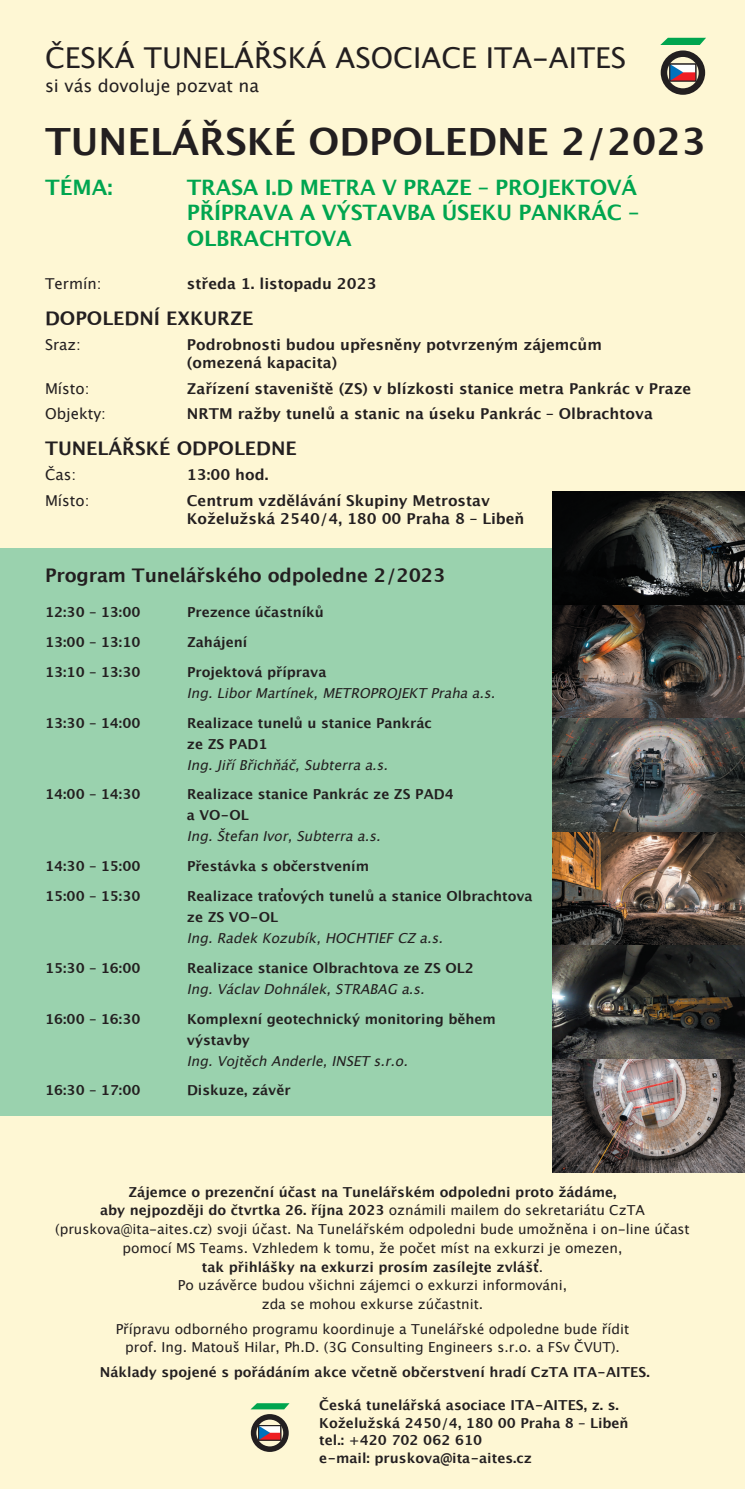
<style>
.page{position:relative;width:745px;height:1489px;background:#fff}
.page>*{position:absolute;margin:0;border:0;box-sizing:border-box;transform-origin:0 0}
.t1{font:700 37.5px "Lucida Grande";color:#231f20}
.t2{font:28.75px "Lucida Grande";color:#231f20}
.t3{font:700 21.25px/25.5px "Lucida Grande";letter-spacing:-.015em;color:#00a54f;text-align:justify}
.t4{font:700 18.75px "Lucida Grande";color:#231f20}
.t5{font:17.5px "Lucida Grande";color:#231f20}
.t6{font:700 15px/18px "Lucida Grande";color:#231f20}
.t7{font:15px "Lucida Grande";color:#231f20}
.t8{font:700 13.75px/21px "Lucida Grande";color:#231f20}
.t9{font:13.75px/18.8px "Lucida Grande";color:#231f20;text-align:center}
.t10{font:italic 13.75px "Lucida Grande";color:#231f20}
.s1{font-weight:700}
</style>
<div class="page">
<div style="left:0;top:0;width:744px;height:1488px;background:#fef7d4"></div>
<div style="left:0;top:548px;width:744px;height:567px;background:#9ad2ae"></div>
<svg style="left:250px;top:1403px;width:39px;height:48px"></svg>
<div style="left:258px;top:1425px;width:23px;height:15px;border:1px solid #231f20"></div>
<svg style="left:660px;top:38px;width:45px;height:57px"></svg>
<img style="left:552px;top:492px;width:192px;height:113px">
<img style="left:552px;top:605px;width:192px;height:113px">
<img style="left:552px;top:718px;width:192px;height:114px">
<img style="left:552px;top:832px;width:192px;height:113px">
<img style="left:552px;top:945px;width:192px;height:114px">
<img style="left:552px;top:1059px;width:192px;height:113px">
<h2 class="t2" style="left:45px;top:40px;width:582px">ČESKÁ TUNELÁŘSKÁ ASOCIACE ITA-AITES</h2>
<p class="t5" style="left:45px;top:75px;width:215px">si vás dovoluje pozvat na</p>
<h1 class="t1" style="left:45px;top:119px;width:662px">TUNELÁŘSKÉ ODPOLEDNE 2/2023</h1>
<h3 class="t3" style="left:45px;top:174px;width:69px">TÉMA:</h3>
<h3 class="t3" style="left:187px;top:174px;width:453px">TRASA I.D METRA V PRAZE – PROJEKTOVÁ PŘÍPRAVA A VÝSTAVBA ÚSEKU PANKRÁC – OLBRACHTOVA</h3>
<p class="t7" style="left:45px;top:274px;width:58px">Termín:</p>
<p class="t6" style="left:187px;top:274px;width:191px">středa 1. listopadu 2023</p>
<h3 class="t4" style="left:45px;top:307px;width:210px">DOPOLEDNÍ EXKURZE</h3>
<p class="t7" style="left:45px;top:336px;width:37px">Sraz:</p>
<p class="t6" style="left:187px;top:336px;width:416px">Podrobnosti budou upřesněny potvrzeným zájemcům (omezená kapacita)</p>
<p class="t7" style="left:45px;top:379px;width:46px">Místo:</p>
<p class="t6" style="left:187px;top:379px;width:505px">Zařízení staveniště (ZS) v blízkosti stanice metra Pankrác v Praze</p>
<p class="t7" style="left:45px;top:404px;width:62px">Objekty:</p>
<p class="t6" style="left:187px;top:404px;width:467px">NRTM ražby tunelů a stanic na úseku Pankrác – Olbrachtova</p>
<h3 class="t4" style="left:45px;top:437px;width:253px">TUNELÁŘSKÉ ODPOLEDNE</h3>
<p class="t7" style="left:45px;top:466px;width:33px">Čas:</p>
<p class="t6" style="left:187px;top:466px;width:83px">13:00 hod.</p>
<p class="t7" style="left:45px;top:491px;width:46px">Místo:</p>
<p class="t6" style="left:187px;top:491px;width:339px">Centrum vzdělávání Skupiny Metrostav<br>Koželužská 2540/4, 180 00 Praha 8 – Libeň</p>
<h3 class="t4" style="left:45px;top:564px;width:401px">Program Tunelářského odpoledne 2/2023</h3>
<p class="t8" style="left:45px;top:601px;width:97px">12:30 – 13:00</p>
<p class="t8" style="left:187px;top:601px;width:138px">Prezence účastníků</p>
<p class="t8" style="left:45px;top:631px;width:97px">13:00 – 13:10</p>
<p class="t8" style="left:187px;top:631px;width:62px">Zahájení</p>
<p class="t8" style="left:45px;top:661px;width:97px">13:10 – 13:30</p>
<p class="t8" style="left:187px;top:661px;width:141px">Projektová příprava</p>
<p class="t10" style="left:187px;top:684px;width:313px">Ing. Libor Martínek, METROPROJ EKT Praha a.s.</p>
<p class="t8" style="left:45px;top:712px;width:97px">13:30 – 14:00</p>
<p class="t8" style="left:187px;top:712px;width:246px">Realizace tunelů u stanice Pankrác ze ZS PAD1</p>
<p class="t10" style="left:187px;top:756px;width:205px">Ing. J iří Břichňáč, Subterra a.s.</p>
<p class="t8" style="left:45px;top:783px;width:97px">14:00 – 14:30</p>
<p class="t8" style="left:187px;top:783px;width:268px">Realizace stanice Pankrác ze ZS PAD4 a VO-OL</p>
<p class="t10" style="left:187px;top:828px;width:198px">Ing. Štefan Ivor, Subterra a.s.</p>
<p class="t8" style="left:45px;top:855px;width:97px">14:30 – 15:00</p>
<p class="t8" style="left:187px;top:855px;width:183px">Přestávka s občerstvením</p>
<p class="t8" style="left:45px;top:885px;width:97px">15:00 – 15:30</p>
<p class="t8" style="left:187px;top:885px;width:347px">Realizace traťových tunelů a stanice Olbrachtova ze ZS VO-OL</p>
<p class="t10" style="left:187px;top:929px;width:260px">Ing. Radek Kozubík, HOCHTIEF CZ a.s.</p>
<p class="t8" style="left:45px;top:957px;width:97px">15:30 – 16:00</p>
<p class="t8" style="left:187px;top:957px;width:288px">Realizace stanice Olbrachtova ze ZS OL2</p>
<p class="t10" style="left:187px;top:980px;width:242px">Ing. Václav Dohnálek, STRABAG a.s.</p>
<p class="t8" style="left:45px;top:1007px;width:97px">16:00 – 16:30</p>
<p class="t8" style="left:187px;top:1007px;width:310px">Komplexní geotechnický monitoring během výstavby</p>
<p class="t10" style="left:187px;top:1052px;width:225px">Ing. Vojtěch Anderle, INSET s.r.o.</p>
<p class="t8" style="left:45px;top:1079px;width:97px">16:30 – 17:00</p>
<p class="t8" style="left:187px;top:1079px;width:105px">Diskuze, závěr</p>
<p class="t9" style="left:55px;top:1181px;width:635px"><span class="s1">Zájemce o prezenční účast na Tunelářském odpoledni proto žádáme,<br>aby nejpozději do čtvrtka 26. října 2023</span> oznámili mailem do sekretariátu CzTA (pruskova@ita-aites.cz) svoji účast. Na Tunelářském odpoledni bude umožněna i on-line účast pomocí MS Teams. Vzhledem k tomu, že počet míst na exkurzi je omezen,<br><span class="s1">tak přihlášky na exkurzi prosím zasílejte zvlášť</span>.<br>Po uzávěrce budou všichni zájemci o exkurzi informováni,<br>zda se mohou exkurse zúčastnit.</p>
<p class="t9" style="left:116px;top:1318px;width:514px">Přípravu odborného programu koordinuje a Tunelářské odpoledne bude řídit prof. Ing. Matouš Hilar, Ph.D. (3G Consulting Engineers s.r.o. a FSv ČVUT).</p>
<p class="t8" style="left:100px;top:1360px;width:551px">Náklady spojené s pořádáním akce včetně občerstvení hradí CzTA ITA-AITES.</p>
<p class="t8" style="left:319px;top:1395px;width:311px;line-height:17.5px">Česká tunelářská asociace ITA-AITES, z. s.<br>Koželužská 2450/4, 180 00 Praha 8 – Libeň tel.: +420 702 062 610<br>e-mail: pruskova@ita-aites.cz</p>
</div>
